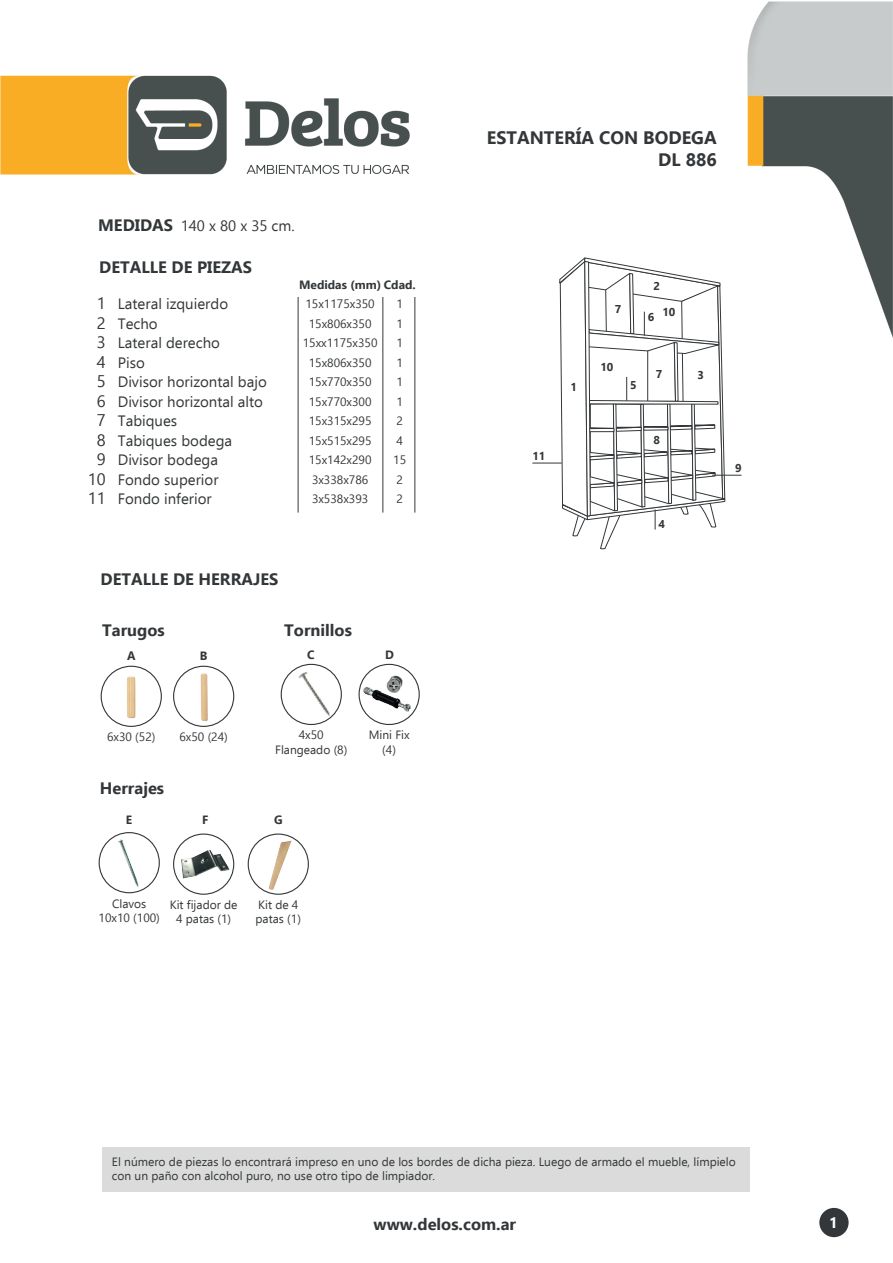
<style>
.page{position:relative;width:893px;height:1263px;background:#fff}
.page>*{position:absolute;margin:0;border:0;box-sizing:border-box;transform-origin:0 0}
.t1{font:700 18px/21.6px "Ebrima";color:#333739;text-align:right}
.t2{font:700 16.5px "Ebrima";color:#333739}
.t3{font:16.5px/19.5px "Ebrima";color:#333739;text-align:center}
.t4{font:15px/19.5px "Ebrima";color:#333739}
.t5{font:700 15px "Ebrima";color:#fff}
.t6{font:12px/19.5px "Ebrima";color:#333739;text-align:center}
.t7{font:700 12px "Ebrima";color:#333739}
.t8{font:700 11.4px "Ebrima";color:#333739}
.s1{font-weight:700;font-size:16.5px}
</style>
<div class="page">
<img style="left:0;top:2px;width:893px;height:348px">
<div style="left:819px;top:1208px;width:30px;height:29px;background:#333739;border-radius:50%"></div>
<hr style="left:532px;top:463px;width:30px;height:1px;background:#333739">
<svg style="left:559px;top:257px;width:182px;height:293px"></svg>
<hr style="left:298px;top:297px;width:1px;height:216px;background:#333739">
<hr style="left:383px;top:297px;width:1px;height:216px;background:#333739">
<hr style="left:415px;top:297px;width:1px;height:216px;background:#333739">
<div style="left:101px;top:666px;width:61px;height:61px;border:1px solid #333739;border-radius:50%"></div>
<img style="left:127px;top:676px;width:9px;height:42px">
<div style="left:173px;top:666px;width:61px;height:61px;border:1px solid #333739;border-radius:50%"></div>
<img style="left:281px;top:663px;width:61px;height:62px">
<div style="left:359px;top:664px;width:61px;height:61px;border:1px solid #333739;border-radius:50%"></div>
<img style="left:359px;top:673px;width:55px;height:43px">
<div style="left:281px;top:664px;width:61px;height:61px;border:1px solid #333739;border-radius:50%"></div>
<div style="left:99px;top:832px;width:61px;height:61px;border:1px solid #333739;border-radius:50%"></div>
<img style="left:113px;top:837px;width:33px;height:57px">
<div style="left:173px;top:833px;width:61px;height:62px;border:1px solid #333739;border-radius:50%"></div>
<img style="left:181px;top:849px;width:48px;height:30px">
<div style="left:248px;top:833px;width:61px;height:62px;border:1px solid #333739;border-radius:50%"></div>
<img style="left:269px;top:838px;width:25px;height:52px">
<img style="left:197px;top:666px;width:14px;height:55px">
<div style="left:102px;top:1147px;width:647px;height:45px;background:#dadbda"></div>
<p class="t4" style="left:98px;top:216px;width:198px"><span class="s1">MEDIDAS</span> 140 x 80 x 35 cm.</p>
<h2 class="t2" style="left:99px;top:254px;width:154px">DETALLE DE PIEZAS</h2>
<h2 class="t3" style="left:88px;top:293px;width:19px">1<br>2<br>3<br>4<br>5<br>6<br>7<br>8<br>9<br>10<br>11</h2>
<p class="t4" style="left:118px;top:294px;width:150px">Lateral izquierdo<br>Techo<br>Lateral derecho<br>Piso<br>Divisor horizontal bajo<br>Divisor horizontal alto<br>Tabiques<br>Tabiques bodega<br>Divisor bodega<br>Fondo superior<br>Fondo inferior</p>
<p class="t7" style="left:299px;top:276px;width:118px">Medidas (mm) Cdad.</p>
<p class="t6" style="left:303px;top:294px;width:76px">15x1175x350<br>15x806x350<br>15xx1175x350<br>15x806x350<br>15x770x350<br>15x770x300<br>15x315x295<br>15x515x295<br>15x142x290<br>3x338x786<br>3x538x393</p>
<p class="t6" style="left:393px;top:294px;width:14px;text-align:left">1<br>1<br>1<br>1<br>1<br>1<br>2<br>4<br>15<br>2<br>2</p>
<h2 class="t2" style="left:101px;top:567px;width:179px">DETALLE DE HERRAJES</h2>
<h2 class="t2" style="left:102px;top:618px;width:64px">Tarugos</h2>
<h2 class="t2" style="left:284px;top:618px;width:69px">Tornillos</h2>
<p class="t7" style="left:127px;top:647px;width:10px">A</p>
<p class="t7" style="left:307px;top:645px;width:9px">C</p>
<p class="t7" style="left:200px;top:647px;width:9px">B</p>
<p class="t7" style="left:385px;top:645px;width:10px">D</p>
<p class="t6" style="left:107px;top:727px;width:50px">6x30 (52)</p>
<h2 class="t2" style="left:100px;top:775px;width:66px">Herrajes</h2>
<p class="t7" style="left:126px;top:811px;width:8px">E</p>
<p class="t6" style="left:179px;top:727px;width:50px">6x50 (24)</p>
<p class="t6" style="left:275px;top:728px;width:74px;line-height:14.4px">4x50<br>Flangeado (8)</p>
<p class="t7" style="left:202px;top:811px;width:8px">F</p>
<p class="t7" style="left:274px;top:811px;width:10px">G</p>
<p class="t6" style="left:369px;top:728px;width:42px;line-height:14.4px">Mini Fix (4)</p>
<p class="t6" style="left:99px;top:896px;width:63px;line-height:14.4px">Clavos<br>10x10 (100)</p>
<p class="t6" style="left:170px;top:897px;width:69px;line-height:14.4px">Kit fijador de<br>4 patas (1)</p>
<p class="t6" style="left:256px;top:897px;width:47px;line-height:14.4px;text-align:left">Kit de 4 patas (1)</p>
<h1 class="t1" style="left:487px;top:126px;width:231px">ESTANTERÍA CON BODEGA<br>DL 886</h1>
<p class="t8" style="left:532px;top:447px;width:15px">11</p>
<p class="t8" style="left:570px;top:378px;width:8px">1</p>
<p class="t8" style="left:615px;top:300px;width:8px">7</p>
<p class="t8" style="left:654px;top:278px;width:8px">2</p>
<p class="t8" style="left:648px;top:309px;width:8px">6</p>
<p class="t8" style="left:662px;top:304px;width:15px">10</p>
<p class="t8" style="left:600px;top:358px;width:15px">10</p>
<p class="t8" style="left:630px;top:376px;width:8px">5</p>
<p class="t8" style="left:656px;top:365px;width:8px">7</p>
<p class="t8" style="left:653px;top:432px;width:8px">8</p>
<p class="t8" style="left:698px;top:367px;width:8px">3</p>
<p class="t8" style="left:659px;top:515px;width:8px">4</p>
<p class="t8" style="left:735px;top:459px;width:8px">9</p>
<p class="t6" style="left:112px;top:1154px;width:625px;line-height:14.4px;text-align:left">El número de piezas lo encontrará impreso en uno de los bordes de dicha pieza. Luego de armado el mueble, límpielo con un paño con alcohol puro, no use otro tipo de limpiador.</p>
<h2 class="t2" style="left:374px;top:1211px;width:144px">www.delos.com.ar</h2>
<p class="t5" style="left:829px;top:1211px;width:10px">1</p>
</div>
